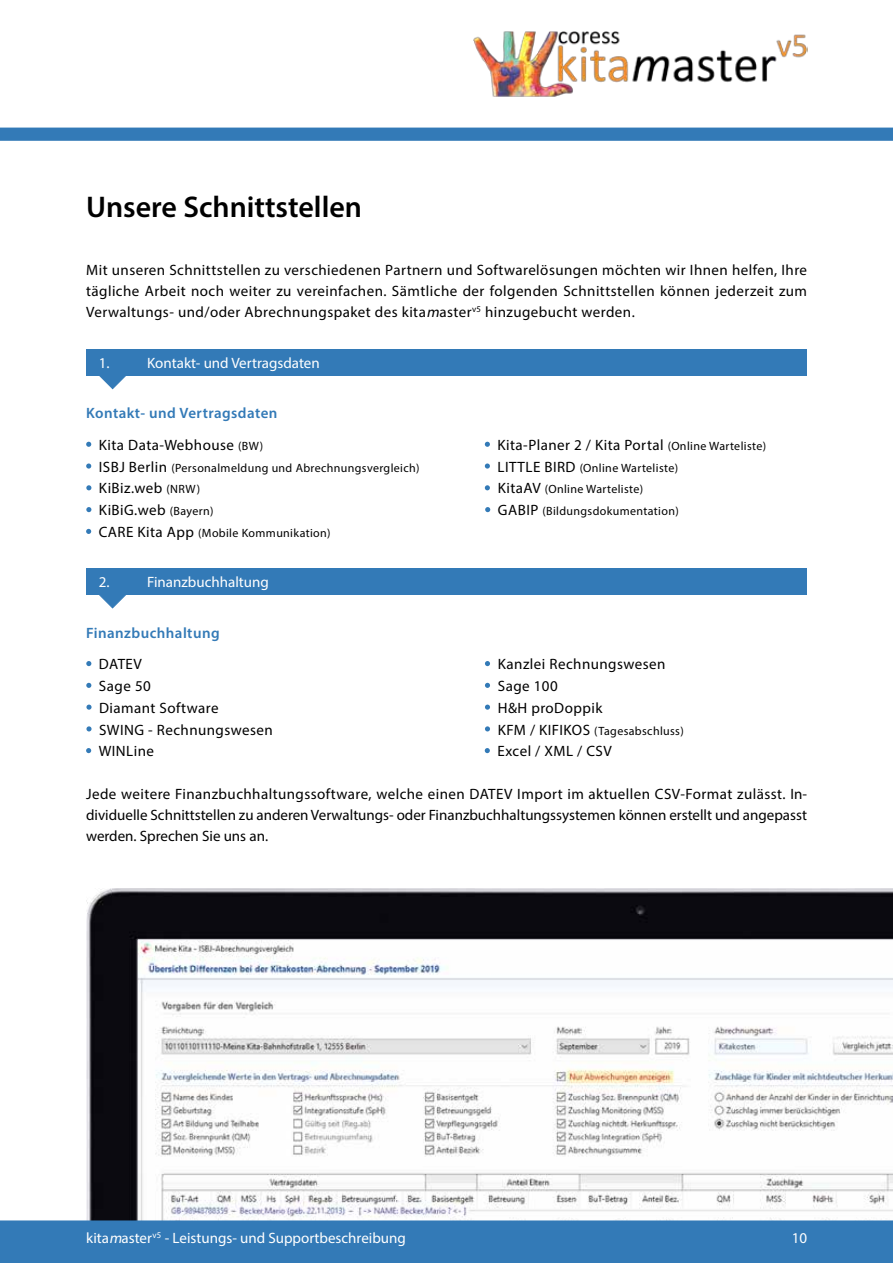
<style>
.page{position:relative;width:893px;height:1263px;background:#fff}
.page>*{position:absolute;margin:0;border:0;box-sizing:border-box;transform-origin:0 0}
.t1{font:600 30px "Myriad Pro";color:#000}
.t2{font:15px/21px "Myriad Pro";letter-spacing:.03em;color:#000;text-align:justify}
.t3{font:15px "Myriad Pro";color:#fff}
.t4{font:600 15px/31.7px "Myriad Pro";letter-spacing:.03em;color:#337ab7;text-align:center}
.t5{font:12px "Myriad Pro";letter-spacing:.03em;color:#000}
.s1{font-style:italic}
.s2{font-weight:400;color:#000}
.s3{font-weight:400;font-size:12px;color:#000}
.s4{font-size:15px}
.s5{font-size:12px}
</style>
<div class="page">
<img style="left:86px;top:889px;width:807px;height:331px">
<svg style="left:86px;top:442px;width:5px;height:5px"></svg>
<svg style="left:86px;top:463px;width:5px;height:6px"></svg>
<svg style="left:86px;top:485px;width:5px;height:5px"></svg>
<svg style="left:86px;top:507px;width:5px;height:5px"></svg>
<svg style="left:86px;top:661px;width:5px;height:5px"></svg>
<svg style="left:86px;top:683px;width:5px;height:5px"></svg>
<svg style="left:86px;top:705px;width:6px;height:5px"></svg>
<svg style="left:86px;top:726px;width:6px;height:5px"></svg>
<svg style="left:485px;top:442px;width:5px;height:5px"></svg>
<svg style="left:485px;top:463px;width:5px;height:6px"></svg>
<svg style="left:485px;top:485px;width:5px;height:5px"></svg>
<svg style="left:485px;top:661px;width:5px;height:5px"></svg>
<svg style="left:485px;top:705px;width:5px;height:5px"></svg>
<svg style="left:485px;top:683px;width:5px;height:5px"></svg>
<svg style="left:98px;top:375px;width:29px;height:15px"></svg>
<div style="left:86px;top:349px;width:721px;height:26px;background:#337ab7"></div>
<svg style="left:98px;top:594px;width:29px;height:15px"></svg>
<div style="left:86px;top:568px;width:721px;height:26px;background:#337ab7"></div>
<svg style="left:485px;top:726px;width:5px;height:5px"></svg>
<svg style="left:485px;top:507px;width:5px;height:5px"></svg>
<img style="left:473px;top:31px;width:334px;height:66px">
<svg style="left:0;top:128px;width:893px;height:13px;background:#367bb8"></svg>
<svg style="left:86px;top:748px;width:5px;height:5px"></svg>
<div style="left:0;top:1220px;width:893px;height:43px;background:#337ab7"></div>
<svg style="left:86px;top:529px;width:5px;height:5px"></svg>
<svg style="left:485px;top:748px;width:5px;height:5px"></svg>
<h1 class="t1" style="left:86px;top:188px;width:277px">Unsere Schnittstellen</h1>
<p class="t2" style="left:86px;top:260px;width:722px">Mit unseren Schnittstellen zu verschiedenen Partnern und Softwarelösungen möchten wir Ihnen helfen, Ihre tägliche Arbeit noch weiter zu vereinfachen. Sämtliche der folgenden Schnittstellen können jederzeit zum Verwaltungs- und/oder Abrechnungspaket des kita<span class="s1">m</span>aster<sup>v5</sup> hinzugebucht werden.</p>
<p class="t3" style="left:99px;top:353px;width:12px">1.</p>
<p class="t3" style="left:147px;top:353px;width:174px">Kontakt- und Vertragsdaten</p>
<p class="t4" style="left:86px;top:397px;width:193px">Kontakt- und Vertragsdaten<br><span class="s2">Kita Data-Webhouse</span> <span class="s3">(BW)</span></p>
<p class="t5" style="left:99px;top:460px;width:322px"><span class="s4">ISBJ Berlin</span> (Personalmeldung und Abrechnungsvergleich)</p>
<p class="t2" style="left:497px;top:434px;width:270px">Kita-Planer 2 / Kita Portal <span class="s5">(Online Warteliste)</span></p>
<p class="t5" style="left:497px;top:460px;width:182px"><span class="s4">LITTLE BIRD</span> (Online Warteliste)</p>
<p class="t2" style="left:99px;top:478px;width:103px">KiBiz.web <span class="s5">(NRW)</span></p>
<p class="t5" style="left:498px;top:482px;width:147px"><span class="s4">KitaAV</span> (Online Warteliste)</p>
<p class="t2" style="left:99px;top:499px;width:116px">KiBiG.web <span class="s5">(Bayern)</span></p>
<p class="t5" style="left:498px;top:504px;width:182px"><span class="s4">GABIP</span> (Bildungsdokumentation)</p>
<p class="t5" style="left:99px;top:526px;width:233px"><span class="s4">CARE Kita App</span> (Mobile Kommunikation)</p>
<p class="t3" style="left:99px;top:573px;width:12px">2.</p>
<p class="t3" style="left:147px;top:573px;width:123px">Finanzbuchhaltung</p>
<p class="t4" style="left:86px;top:616px;width:135px">Finanzbuchhaltung</p>
<p class="t2" style="left:99px;top:653px;width:44px">DATEV</p>
<p class="t2" style="left:99px;top:675px;width:53px">Sage 50</p>
<p class="t2" style="left:498px;top:653px;width:169px">Kanzlei Rechnungswesen</p>
<p class="t2" style="left:498px;top:675px;width:61px">Sage 100</p>
<p class="t2" style="left:99px;top:697px;width:121px">Diamant Software</p>
<p class="t2" style="left:498px;top:697px;width:106px">H&amp;H proDoppik</p>
<p class="t2" style="left:99px;top:719px;width:175px">SWING - Rechnungswesen</p>
<p class="t5" style="left:498px;top:723px;width:188px"><span class="s4">KFM / KIFIKOS</span> (Tagesabschluss)</p>
<p class="t2" style="left:99px;top:740px;width:57px">WINLine</p>
<p class="t2" style="left:498px;top:740px;width:116px">Excel / XML / CSV</p>
<p class="t2" style="left:86px;top:783px;width:722px">Jede weitere Finanzbuchhaltungssoftware, welche einen DATEV Import im aktuellen CSV-Format zulässt. In&shy;dividuelle Schnittstellen zu anderen Verwaltungs- oder Finanzbuchhaltungssystemen können erstellt und angepasst werden. Sprechen Sie uns an.</p>
<p class="t3" style="left:86px;top:1228px;width:321px">kita<span class="s1">m</span>aster<sup>v5</sup> - Leistungs- und Supportbeschreibung</p>
<p class="t3" style="left:792px;top:1228px;width:17px">10</p>
</div>
